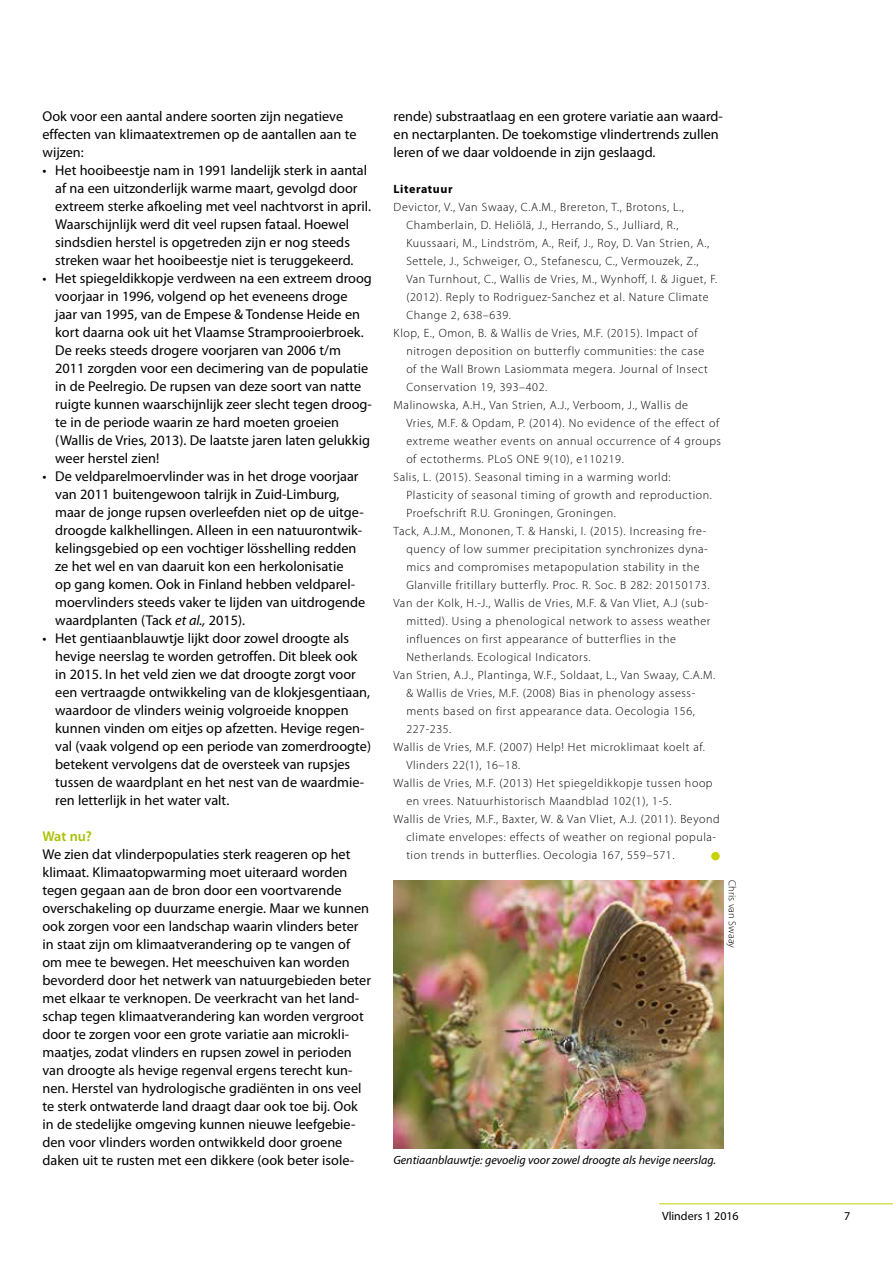
<style>
.page{position:relative;width:893px;height:1263px;background:#fff}
.page>*{position:absolute;margin:0;border:0;box-sizing:border-box;transform-origin:0 0}
.t1{font:14.25px/18px "Myriad Pro";color:#000}
.t2{font:600 14.25px "Myriad Pro";color:#abc100}
.t3{font:300 12px "Myriad Pro";letter-spacing:.05em;color:#000}
.t4{font:italic 12px "Myriad Pro";color:#000}
.t5{font:12px "Myriad Pro";color:#000}
.t6{font:700 12px "Myriad Pro";letter-spacing:.05em;color:#000}
.t7{font:300 10.5px "Myriad Pro";color:#000}
.s1{font-style:italic}
</style>
<div class="page">
<hr style="left:659px;top:1203px;width:234px;height:1px;background:#c9d200">
<img style="left:393px;top:880px;width:330px;height:268px">
<div style="left:711px;top:852px;width:9px;height:8px;background:#c9d200;border-radius:50%"></div>
<p class="t1" style="left:43px;top:107px;width:315px">Ook voor een aantal andere soorten zijn negatieve effecten van klimaatextremen op de aantallen aan te wijzen:</p>
<p class="t1" style="left:55px;top:161px;width:317px;text-indent:-13px">• Het hooibeestje nam in 1991 landelijk sterk in aantal af na een uitzonderlijk warme maart, gevolgd door extreem sterke afkoeling met veel nachtvorst in april.<br>Waarschijnlijk werd dit veel rupsen fataal. Hoewel sindsdien herstel is opgetreden zijn er nog steeds streken waar het hooibeestje niet is teruggekeerd.</p>
<p class="t1" style="left:55px;top:269px;width:318px;text-indent:-13px">• Het spiegeldikkopje verdween na een extreem droog voorjaar in 1996, volgend op het eveneens droge jaar van 1995, van de Empese &amp; Tondense Heide en kort daarna ook uit het Vlaamse Stramprooierbroek.<br>De reeks steeds drogere voorjaren van 2006 t/m 2011 zorgden voor een decimering van de populatie in de Peelregio. De rupsen van deze soort van natte ruigte kunnen waarschijnlijk zeer slecht tegen droog&shy;te in de periode waarin ze hard moeten groeien (Wallis de Vries, 2013). De laatste jaren laten gelukkig weer herstel zien!</p>
<p class="t1" style="left:55px;top:467px;width:312px;text-indent:-13px">• De veldparelmoervlinder was in het droge voorjaar van 2011 buitengewoon talrijk in Zuid-Limburg, maar de jonge rupsen overleefden niet op de uitge&shy;droogde kalkhellingen. Alleen in een natuurontwik&shy;kelingsgebied op een vochtiger lösshelling redden ze het wel en van daaruit kon een herkolonisatie<br>op gang komen. Ook in Finland hebben veldparel&shy;moervlinders steeds vaker te lijden van uitdrogende waardplanten (Tack <span class="s1">et al.,</span> 2015).</p>
<p class="t1" style="left:55px;top:629px;width:317px;text-indent:-13px">• Het gentiaanblauwtje lijkt door zowel droogte als hevige neerslag te worden getroffen. Dit bleek ook in 2015. In het veld zien we dat droogte zorgt voor een vertraagde ontwikkeling van de klokjesgentiaan, waardoor de vlinders weinig volgroeide knoppen kunnen vinden om eitjes op afzetten. Hevige regen&shy;val (vaak volgend op een periode van zomerdroogte) betekent vervolgens dat de oversteek van rupsjes tussen de waardplant en het nest van de waardmie&shy;ren letterlijk in het water valt.</p>
<p class="t2" style="left:42px;top:827px;width:51px">Wat nu?</p>
<p class="t1" style="left:42px;top:845px;width:330px">We zien dat vlinderpopulaties sterk reageren op het klimaat. Klimaatopwarming moet uiteraard worden tegen gegaan aan de bron door een voortvarende overschakeling op duurzame energie. Maar we kunnen ook zorgen voor een landschap waarin vlinders beter in staat zijn om klimaatverandering op te vangen of om mee te bewegen. Het meeschuiven kan worden bevorderd door het netwerk van natuurgebieden beter met elkaar te verknopen. De veerkracht van het land&shy;schap tegen klimaatverandering kan worden vergroot door te zorgen voor een grote variatie aan microkli&shy;maatjes, zodat vlinders en rupsen zowel in perioden van droogte als hevige regenval ergens terecht kun&shy;nen. Herstel van hydrologische gradiënten in ons veel te sterk ontwaterde land draagt daar ook toe bij. Ook in de stedelijke omgeving kunnen nieuwe leefgebie&shy;den voor vlinders worden ontwikkeld door groene daken uit te rusten met een dikkere (ook beter isole-</p>
<p class="t1" style="left:394px;top:107px;width:331px">rende) substraatlaag en een grotere variatie aan waard&shy;en nectarplanten. De toekomstige vlindertrends zullen leren of we daar voldoende in zijn geslaagd.</p>
<p class="t6" style="left:394px;top:181px;width:61px">Literatuur</p>
<p class="t3" style="left:394px;top:200px;width:292px">Devictor, V., Van Swaay, C.A.M., Brereton, T., Brotons, L.,</p>
<p class="t3" style="left:406px;top:218px;width:274px">Chamberlain, D. Heliölä, J., Herrando, S., Julliard, R.,</p>
<p class="t3" style="left:406px;top:236px;width:304px">Kuussaari, M., Lindström, A., Reif, J., Roy, D. Van Strien, A.,</p>
<p class="t3" style="left:406px;top:254px;width:294px">Settele, J., Schweiger, O., Stefanescu, C., Vermouzek, Z.,</p>
<p class="t3" style="left:406px;top:272px;width:312px">Van Turnhout, C., Wallis de Vries, M., Wynhoff, I. &amp; Jiguet, F.</p>
<p class="t3" style="left:406px;top:290px;width:304px">(2012). Reply to Rodriguez-Sanchez et al. Nature Climate</p>
<p class="t3" style="left:406px;top:308px;width:106px">Change 2, 638–639.</p>
<p class="t3" style="left:394px;top:326px;width:306px">Klop, E., Omon, B. &amp; Wallis de Vries, M.F. (2015). Impact of</p>
<p class="t3" style="left:406px;top:344px;width:299px">nitrogen deposition on butterfly communities: the case</p>
<p class="t3" style="left:406px;top:362px;width:303px">of the Wall Brown Lasiommata megera. Journal of Insect</p>
<p class="t3" style="left:406px;top:380px;width:142px">Conservation 19, 393–402.</p>
<p class="t3" style="left:394px;top:398px;width:296px">Malinowska, A.H., Van Strien, A.J., Verboom, J., Wallis de</p>
<p class="t3" style="left:406px;top:416px;width:314px">Vries, M.F. &amp; Opdam, P. (2014). No evidence of the effect of</p>
<p class="t3" style="left:406px;top:434px;width:316px">extreme weather events on annual occurrence of 4 groups</p>
<p class="t3" style="left:406px;top:452px;width:219px">of ectotherms. PLoS ONE 9(10), e110219.</p>
<p class="t3" style="left:394px;top:470px;width:279px">Salis, L. (2015). Seasonal timing in a warming world:</p>
<p class="t3" style="left:406px;top:488px;width:307px">Plasticity of seasonal timing of growth and reproduction.</p>
<p class="t3" style="left:406px;top:506px;width:211px">Proefschrift R.U. Groningen, Groningen.</p>
<p class="t3" style="left:394px;top:524px;width:314px">Tack, A.J.M., Mononen, T. &amp; Hanski, I. (2015). Increasing fre-</p>
<p class="t3" style="left:406px;top:542px;width:303px">quency of low summer precipitation synchronizes dyna-</p>
<p class="t3" style="left:406px;top:560px;width:295px">mics and compromises metapopulation stability in the</p>
<p class="t3" style="left:406px;top:578px;width:305px">Glanville fritillary butterfly. Proc. R. Soc. B 282: 20150173.</p>
<p class="t3" style="left:394px;top:596px;width:316px">Van der Kolk, H.-J., Wallis de Vries, M.F. &amp; Van Vliet, A.J (sub-</p>
<p class="t3" style="left:406px;top:614px;width:306px">mitted). Using a phenological network to assess weather</p>
<p class="t3" style="left:406px;top:632px;width:271px">influences on first appearance of butterflies in the</p>
<p class="t3" style="left:406px;top:650px;width:186px">Netherlands. Ecological Indicators.</p>
<p class="t3" style="left:394px;top:668px;width:323px">Van Strien, A.J., Plantinga, W.F., Soldaat, L., Van Swaay, C.A.M.</p>
<p class="t3" style="left:406px;top:686px;width:290px">&amp; Wallis de Vries, M.F. (2008) Bias in phenology assess-</p>
<p class="t3" style="left:406px;top:704px;width:290px">ments based on first appearance data. Oecologia 156,</p>
<p class="t3" style="left:406px;top:722px;width:46px">227-235.</p>
<p class="t3" style="left:394px;top:740px;width:313px">Wallis de Vries, M.F. (2007) Help! Het microklimaat koelt af.</p>
<p class="t3" style="left:406px;top:758px;width:115px">Vlinders 22(1), 16–18.</p>
<p class="t3" style="left:394px;top:776px;width:320px">Wallis de Vries, M.F. (2013) Het spiegeldikkopje tussen hoop</p>
<p class="t3" style="left:406px;top:794px;width:267px">en vrees. Natuurhistorisch Maandblad 102(1), 1-5.</p>
<p class="t3" style="left:394px;top:812px;width:328px">Wallis de Vries, M.F., Baxter, W. &amp; Van Vliet, A.J. (2011). Beyond</p>
<p class="t3" style="left:406px;top:830px;width:311px">climate envelopes: effects of weather on regional popula-</p>
<p class="t3" style="left:406px;top:848px;width:270px">tion trends in butterflies. Oecologia 167, 559–571.</p>
<p class="t7" style="left:738px;top:880px;width:69px;rotate:90deg">Chris van Swaay</p>
<p class="t4" style="left:393px;top:1153px;width:324px">Gentiaanblauwtje: gevoelig voor zowel droogte als hevige neerslag.</p>
<p class="t5" style="left:662px;top:1209px;width:78px">Vlinders 1 2016</p>
<p class="t5" style="left:844px;top:1209px;width:8px">7</p>
</div>
